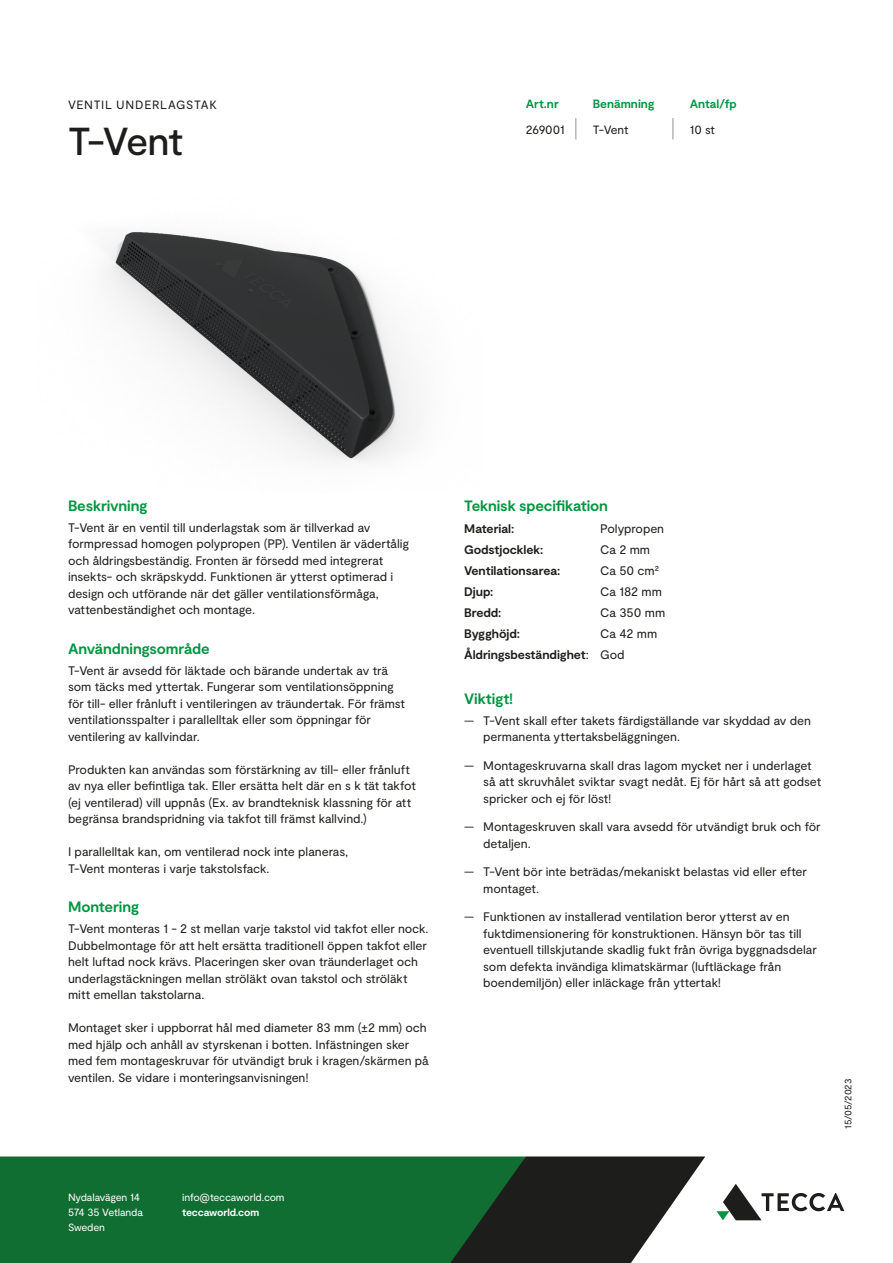
<style>
.page{position:relative;width:893px;height:1263px;background:#fff}
.page>*{position:absolute;margin:0;border:0;box-sizing:border-box;transform-origin:0 0}
.Produktnamn{font:500 39px "Moderat";color:#1d1d1b}
.Mellanrubrik{font:700 15px "Moderat";letter-spacing:-.01em;color:#009641}
.Brödtext{font:12.3px/16.5px "Moderat";letter-spacing:-.005em;color:#1d1d1b}
.Teknisk_specifikatio{font:700 12.3px "Moderat";letter-spacing:-.005em;color:#1d1d1b}
.Teknisk_specifikatio-2{font:12.3px "Moderat";letter-spacing:-.005em;color:#1d1d1b}
.Tabell{font:700 12px "Moderat";color:#009641}
.Produkttyp{font:12px "Moderat";letter-spacing:.055em;color:#1d1d1b}
.Tabell-2{font:12px "Moderat";letter-spacing:-.02em;color:#1d1d1b}
.Kontakt{font:10.5px "Moderat";letter-spacing:-.02em;color:#fff}
.Kontakt-2{font:700 10.5px "Moderat";letter-spacing:-.02em;color:#fff}
.Datum{font:9.3px "Moderat";letter-spacing:-.005em;color:#1d1d1b}
.s1{font-weight:400}
</style>
<div class="page">
<svg style="left:673px;top:118px;width:1px;height:21px"></svg>
<svg style="left:576px;top:118px;width:1px;height:21px"></svg>
<div style="left:0;top:1156px;width:450px;height:107px;background:#106e32"></div>
<svg style="left:450px;top:1156px;width:255px;height:107px;background:#3b4a3f"></svg>
<svg style="left:716px;top:1184px;width:128px;height:36px"></svg>
<img style="left:106px;top:232px;width:309px;height:230px">
<p class="Produkttyp" style="left:68px;top:97px;width:150px">VENTIL UNDERLAGSTAK</p>
<p class="Produktnamn" style="left:68px;top:119px;width:117px">T-Vent</p>
<p class="Tabell" style="left:526px;top:97px;width:34px">Art.nr</p>
<p class="Tabell" style="left:593px;top:97px;width:63px">Benämning</p>
<p class="Tabell" style="left:690px;top:97px;width:48px">Antal/fp</p>
<p class="Tabell-2" style="left:526px;top:122px;width:40px">269001</p>
<p class="Tabell-2" style="left:593px;top:122px;width:37px">T-Vent</p>
<p class="Tabell-2" style="left:690px;top:122px;width:26px">10 st</p>
<p class="Mellanrubrik" style="left:68px;top:497px;width:81px">Beskrivning</p>
<p class="Brödtext" style="left:68px;top:520px;width:343px">T-Vent är en ventil till underlagstak som är tillverkad av formpressad homogen polypropen (PP). Ventilen är vädertålig</p>
<p class="Brödtext" style="left:68px;top:553px;width:317px">och åldringsbeständig. Fronten är försedd med integrerat</p>
<p class="Brödtext" style="left:68px;top:569px;width:327px">insekts- och skräpskydd. Funktionen är ytterst optimerad i design och utförande när det gäller ventilationsförmåga,</p>
<p class="Brödtext" style="left:68px;top:602px;width:188px">vattenbeständighet och montage.</p>
<p class="Mellanrubrik" style="left:68px;top:640px;width:143px">Användningsområde</p>
<p class="Brödtext" style="left:68px;top:662px;width:338px">T-Vent är avsedd för läktade och bärande undertak av trä som täcks med yttertak. Fungerar som ventilationsöppning för till- eller frånluft i ventileringen av träundertak. För främst ventilationsspalter i parallelltak eller som öppningar för ventilering av kallvindar.</p>
<p class="Brödtext" style="left:68px;top:761px;width:349px">Produkten kan användas som förstärkning av till- eller frånluft av nya eller befintliga tak. Eller ersätta helt där en s k tät takfot (ej ventilerad) vill uppnås (Ex. av brandteknisk klassning för att begränsa brandspridning via takfot till främst kallvind.)</p>
<p class="Brödtext" style="left:68px;top:844px;width:282px">I parallelltak kan, om ventilerad nock inte planeras,</p>
<p class="Brödtext" style="left:68px;top:860px;width:203px">T-Vent monteras i varje takstolsfack.</p>
<p class="Mellanrubrik" style="left:68px;top:898px;width:73px">Montering</p>
<p class="Brödtext" style="left:68px;top:921px;width:362px">T-Vent monteras 1 - 2 st mellan varje takstol vid takfot eller nock.<br>Dubbelmontage för att helt ersätta traditionell öppen takfot eller helt luftad nock krävs. Placeringen sker ovan träunderlaget och underlagstäckningen mellan ströläkt ovan takstol och ströläkt</p>
<p class="Brödtext" style="left:68px;top:987px;width:138px">mitt emellan takstolarna.</p>
<p class="Brödtext" style="left:68px;top:1020px;width:362px">Montaget sker i uppborrat hål med diameter 83 mm (±2 mm) och med hjälp och anhåll av styrskenan i botten. Infästningen sker med fem montageskruvar för utvändigt bruk i kragen/skärmen på ventilen. Se vidare i monteringsanvisningen!</p>
<p class="Kontakt" style="left:68px;top:1191px;width:74px">Nydalavägen 14</p>
<p class="Kontakt" style="left:68px;top:1206px;width:76px">574 35 Vetlanda</p>
<p class="Kontakt" style="left:68px;top:1221px;width:39px">Sweden</p>
<p class="Kontakt" style="left:182px;top:1191px;width:104px">info@teccaworld.com</p>
<p class="Kontakt-2" style="left:182px;top:1206px;width:78px">teccaworld.com</p>
<p class="Mellanrubrik" style="left:464px;top:497px;width:145px">Teknisk specifikation</p>
<p class="Teknisk_specifikatio" style="left:464px;top:521px;width:52px">Material:</p>
<p class="Teknisk_specifikatio-2" style="left:600px;top:521px;width:66px">Polypropen</p>
<p class="Teknisk_specifikatio" style="left:464px;top:542px;width:81px">Godstjocklek:</p>
<p class="Teknisk_specifikatio-2" style="left:600px;top:542px;width:52px">Ca 2 mm</p>
<p class="Teknisk_specifikatio" style="left:464px;top:563px;width:98px">Ventilationsarea:</p>
<p class="Teknisk_specifikatio-2" style="left:600px;top:563px;width:60px">Ca 50 cm²</p>
<p class="Teknisk_specifikatio" style="left:464px;top:584px;width:31px">Djup:</p>
<p class="Teknisk_specifikatio-2" style="left:600px;top:584px;width:63px">Ca 182 mm</p>
<p class="Teknisk_specifikatio" style="left:464px;top:605px;width:39px">Bredd:</p>
<p class="Teknisk_specifikatio-2" style="left:600px;top:605px;width:67px">Ca 350 mm</p>
<p class="Teknisk_specifikatio" style="left:464px;top:626px;width:57px">Bygghöjd:</p>
<p class="Teknisk_specifikatio-2" style="left:600px;top:626px;width:59px">Ca 42 mm</p>
<p class="Teknisk_specifikatio" style="left:464px;top:647px;width:162px">Åldringsbeständighet<span class="s1">: God</span></p>
<p class="Mellanrubrik" style="left:464px;top:690px;width:51px">Viktigt!</p>
<p class="Brödtext" style="left:483px;top:713px;width:329px;text-indent:-19px">— T-Vent skall efter takets färdigställande var skyddad av den permanenta yttertaksbeläggningen.</p>
<p class="Brödtext" style="left:483px;top:757px;width:339px;text-indent:-19px">— Montageskruvarna skall dras lagom mycket ner i underlaget så att skruvhålet sviktar svagt nedåt. Ej för hårt så att godset spricker och ej för löst!</p>
<p class="Brödtext" style="left:483px;top:819px;width:339px;text-indent:-19px">— Montageskruven skall vara avsedd för utvändigt bruk och för detaljen.</p>
<p class="Brödtext" style="left:483px;top:864px;width:325px;text-indent:-19px">— T-Vent bör inte beträdas/mekaniskt belastas vid eller efter montaget.</p>
<p class="Brödtext" style="left:483px;top:909px;width:335px;text-indent:-19px">— Funktionen av installerad ventilation beror ytterst av en fuktdimensionering för konstruktionen. Hänsyn bör tas till eventuell tillskjutande skadlig fukt från övriga byggnadsdelar som defekta invändiga klimatskärmar (luftläckage från boendemiljön) eller inläckage från yttertak!</p>
<p class="Datum" style="left:843px;top:1129px;width:52px;rotate:-90deg">15/05/2023</p>
</div>
